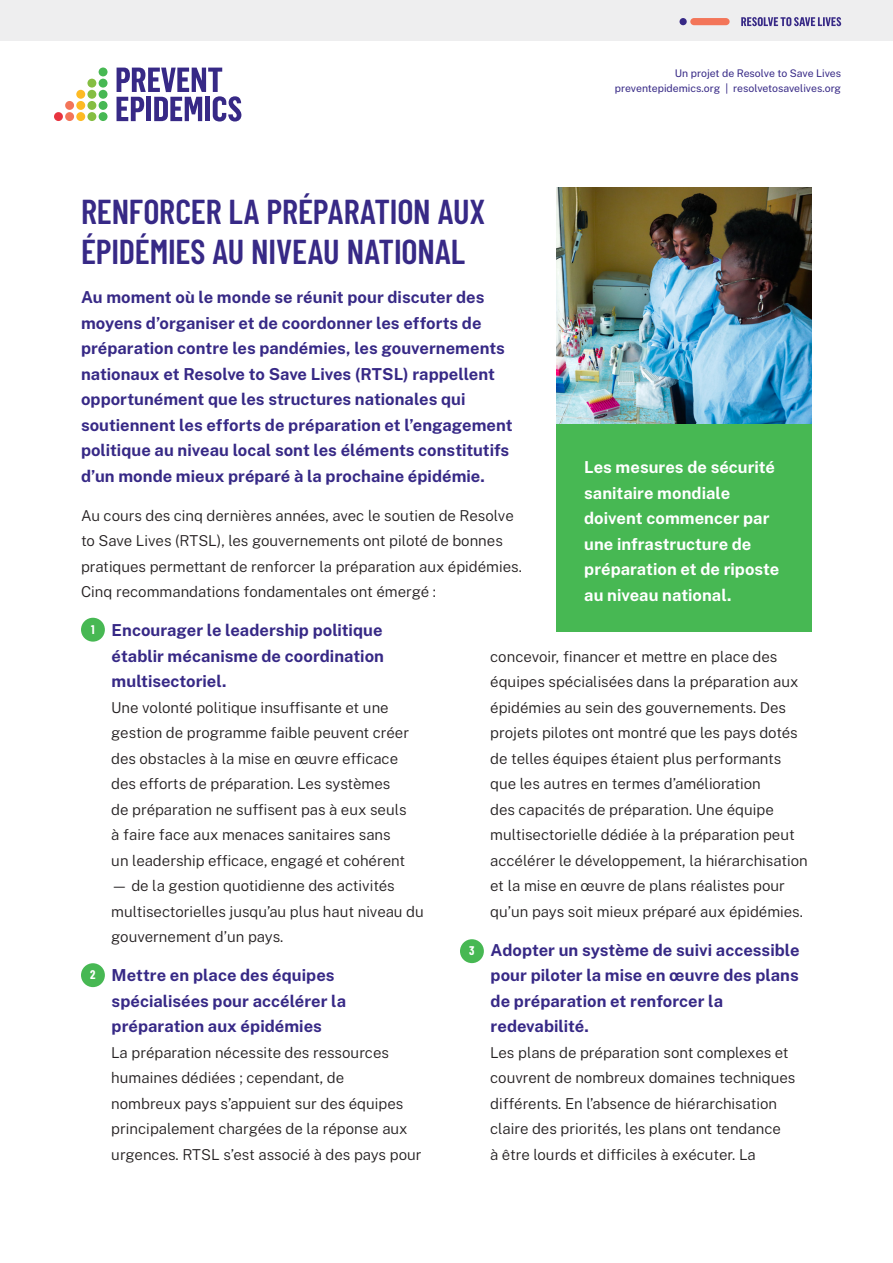
<style>
.page{position:relative;width:893px;height:1263px;background:#fff}
.page>*{position:absolute;margin:0;border:0;box-sizing:border-box;transform-origin:0 0}
.RTSL_Body_Copy{font:600 34.5px/40.5px "Barlow Condensed";letter-spacing:-.005em;color:#372986}
.RTSL_Body_Copy-2{font:700 16.5px/25.5px "Public Sans";color:#372986}
.RTSL_Body_Copy-3{font:700 16.5px/25.5px "Public Sans";color:#fff}
.RTSL_Body_Copy-4{font:300 15px/25.5px "Public Sans";color:#231f20}
.t1{font:700 12.3px "Barlow Condensed";color:#fff}
.t2{font:10.5px/15px "Public Sans";letter-spacing:-.005em;color:#372986;text-align:right}
</style>
<div class="page">
<div style="left:0;top:0;width:893px;height:40px;background:#eeeeef"></div>
<div style="left:690px;top:18px;width:40px;height:7px;background:#f37559;border-radius:4px"></div>
<div style="left:679px;top:18px;width:8px;height:7px;background:#372986;border-radius:50%"></div>
<svg style="left:741px;top:17px;width:100px;height:9px"></svg>
<div style="left:54px;top:112px;width:9px;height:9px;background:#e8343f;border-radius:50%"></div>
<div style="left:65px;top:101px;width:9px;height:9px;background:#f37559;border-radius:50%"></div>
<div style="left:76px;top:90px;width:9px;height:9px;background:#fdba24;border-radius:50%"></div>
<div style="left:87px;top:79px;width:9px;height:9px;background:#85be42;border-radius:50%"></div>
<div style="left:99px;top:68px;width:9px;height:8px;background:#47b853;border-radius:50%"></div>
<div style="left:99px;top:79px;width:9px;height:9px;background:#47b853;border-radius:50%"></div>
<div style="left:87px;top:90px;width:9px;height:9px;background:#85be42;border-radius:50%"></div>
<div style="left:76px;top:101px;width:9px;height:9px;background:#fdba24;border-radius:50%"></div>
<div style="left:65px;top:112px;width:9px;height:9px;background:#f37559;border-radius:50%"></div>
<div style="left:99px;top:90px;width:9px;height:9px;background:#47b853;border-radius:50%"></div>
<div style="left:87px;top:101px;width:9px;height:9px;background:#85be42;border-radius:50%"></div>
<div style="left:76px;top:112px;width:9px;height:9px;background:#fdba24;border-radius:50%"></div>
<div style="left:99px;top:101px;width:9px;height:9px;background:#47b853;border-radius:50%"></div>
<div style="left:87px;top:112px;width:9px;height:9px;background:#85be42;border-radius:50%"></div>
<div style="left:99px;top:112px;width:9px;height:9px;background:#47b853;border-radius:50%"></div>
<svg style="left:117px;top:68px;width:124px;height:54px"></svg>
<div style="left:81px;top:618px;width:24px;height:24px;background:#47b853;border-radius:50%"></div>
<div style="left:81px;top:963px;width:24px;height:24px;background:#47b853;border-radius:50%"></div>
<div style="left:460px;top:939px;width:24px;height:24px;background:#47b853;border-radius:50%"></div>
<img style="left:557px;top:188px;width:255px;height:236px">
<div style="left:557px;top:424px;width:255px;height:207px;background:#47b853"></div>
<p class="t2" style="left:615px;top:66px;width:228px">Un projet de Resolve to Save Lives preventepidemics.org | resolvetosavelives.org</p>
<p class="RTSL_Body_Copy" style="left:81px;top:189px;width:406px">RENFORCER LA PRÉPARATION AUX<br>ÉPIDÉMIES AU NIVEAU NATIONAL</p>
<p class="RTSL_Body_Copy-2" style="left:81px;top:283px;width:433px">Au moment où le monde se réunit pour discuter des moyens d’organiser et de coordonner les efforts de préparation contre les pandémies, les gouvernements nationaux et Resolve to Save Lives (RTSL) rappellent opportunément que les structures nationales qui soutiennent les efforts de préparation et l’engagement politique au niveau local sont les éléments constitutifs d’un monde mieux préparé à la prochaine épidémie.</p>
<p class="RTSL_Body_Copy-4" style="left:81px;top:502px;width:442px">Au cours des cinq dernières années, avec le soutien de Resolve to Save Lives (RTSL), les gouvernements ont piloté de bonnes pratiques permettant de renforcer la préparation aux épidémies.<br>Cinq recommandations fondamentales ont émergé :</p>
<p class="t1" style="left:91px;top:621px;width:5px">1</p>
<p class="RTSL_Body_Copy-2" style="left:112px;top:616px;width:274px;text-align:justify">Encourager le leadership politique établir mécanisme de coordination multisectoriel.</p>
<p class="RTSL_Body_Copy-4" style="left:111px;top:694px;width:299px">Une volonté politique insuffisante et une gestion de programme faible peuvent créer des obstacles à la mise en œuvre efficace des efforts de préparation. Les systèmes de préparation ne suffisent pas à eux seuls à faire face aux menaces sanitaires sans un leadership efficace, engagé et cohérent</p>
<p class="RTSL_Body_Copy-4" style="left:111px;top:872px;width:314px">— de la gestion quotidienne des activités multisectorielles jusqu’au plus haut niveau du gouvernement d’un pays.</p>
<p class="t1" style="left:90px;top:966px;width:7px">2</p>
<p class="RTSL_Body_Copy-2" style="left:112px;top:961px;width:236px">Mettre en place des équipes spécialisées pour accélérer la préparation aux épidémies</p>
<p class="RTSL_Body_Copy-4" style="left:111px;top:1039px;width:312px">La préparation nécessite des ressources humaines dédiées ; cependant, de<br>nombreux pays s’appuient sur des équipes principalement chargées de la réponse aux urgences. RTSL s’est associé à des pays pour</p>
<p class="RTSL_Body_Copy-3" style="left:584px;top:453px;width:197px">Les mesures de sécurité sanitaire mondiale doivent commencer par une infrastructure de préparation et de riposte au niveau national.</p>
<p class="RTSL_Body_Copy-4" style="left:490px;top:643px;width:319px">concevoir, financer et mettre en place des équipes spécialisées dans la préparation aux épidémies au sein des gouvernements. Des projets pilotes ont montré que les pays dotés de telles équipes étaient plus performants que les autres en termes d’amélioration<br>des capacités de préparation. Une équipe multisectorielle dédiée à la préparation peut accélérer le développement, la hiérarchisation et la mise en œuvre de plans réalistes pour qu’un pays soit mieux préparé aux épidémies.</p>
<p class="t1" style="left:469px;top:942px;width:7px">3</p>
<p class="RTSL_Body_Copy-2" style="left:491px;top:936px;width:310px">Adopter un système de suivi accessible pour piloter la mise en œuvre des plans de préparation et renforcer la redevabilité.</p>
<p class="RTSL_Body_Copy-4" style="left:490px;top:1039px;width:307px">Les plans de préparation sont complexes et couvrent de nombreux domaines techniques différents. En l’absence de hiérarchisation claire des priorités, les plans ont tendance<br>à être lourds et difficiles à exécuter. La</p>
</div>
